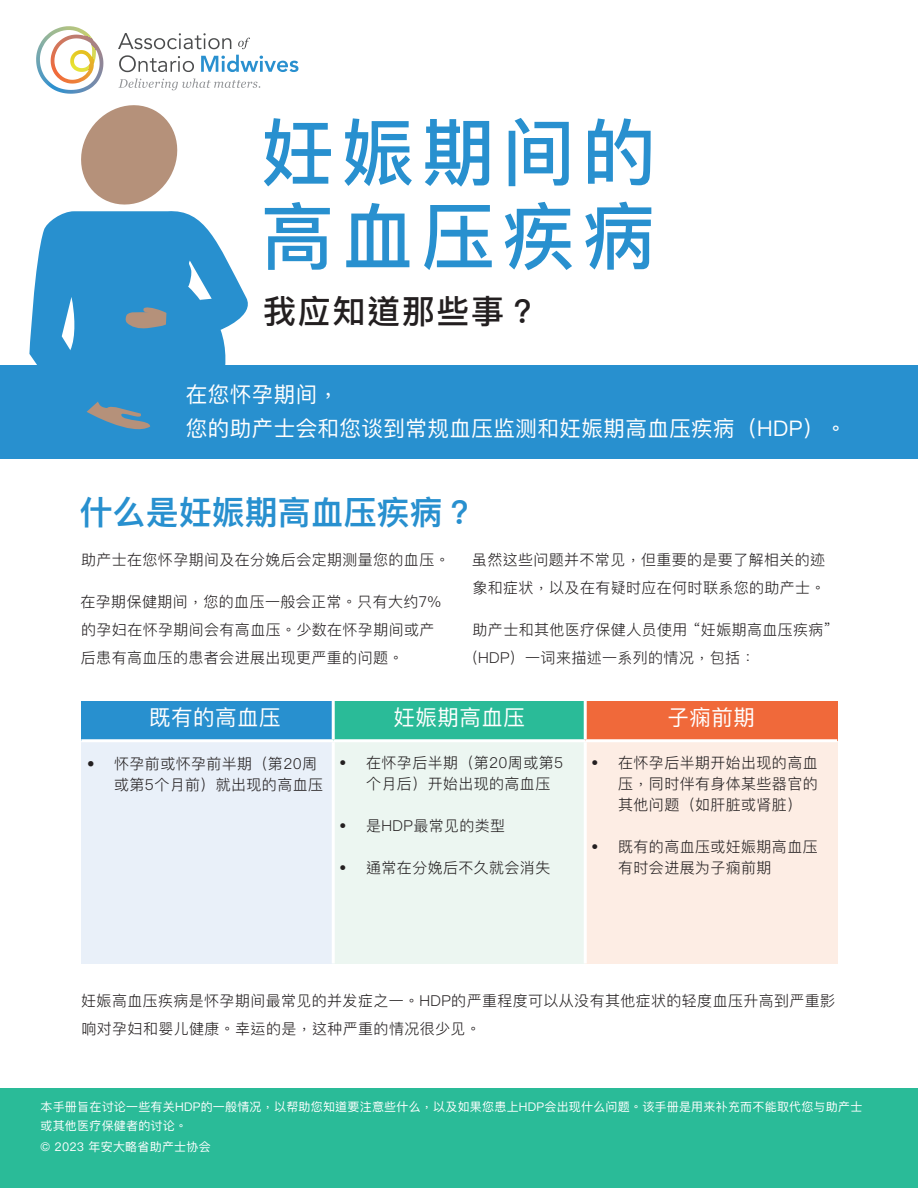
<style>
.page{position:relative;width:918px;height:1188px;background:#fff}
.page>*{position:absolute;margin:0;border:0;box-sizing:border-box;transform-origin:0 0}
.t1{font:500 73.2px "Ping Fang TC";letter-spacing:.1em;color:#2890cf}
.Level_1_heading{font:600 33px "Ping Fang HK";color:#2890cf}
.t2{font:500 33px "Ping Fang HK";letter-spacing:.05em;color:#231f20}
.t3{font:21.6px/33.3px "Ping Fang HK";letter-spacing:.02em;color:#fff}
.Body_text{font:300 15px/21px "Ping Fang HK";letter-spacing:.025em;color:#231f20}
.Table_bullets{font:300 15px/21px "Ping Fang HK";letter-spacing:.025em;color:#231f20}
.t4{font:12px "Ping Fang HK";letter-spacing:.02em;color:#fff}
.s1{font-family:"Avenir"}
</style>
<div class="page">
<div style="left:81px;top:701px;width:252px;height:40px;background:#2890cf"></div>
<div style="left:333px;top:701px;width:252px;height:40px;background:#2abb98"></div>
<div style="left:585px;top:701px;width:252px;height:40px;background:#f0693a"></div>
<div style="left:81px;top:741px;width:252px;height:223px;background:#e9f0f9"></div>
<div style="left:333px;top:741px;width:252px;height:223px;background:#ecf6f1"></div>
<div style="left:585px;top:741px;width:252px;height:223px;background:#fdede4"></div>
<hr style="left:332px;top:701px;width:3px;height:38px;background:#fff">
<hr style="left:584px;top:701px;width:3px;height:38px;background:#fff">
<hr style="left:81px;top:739px;width:252px;height:3px;background:#fff">
<hr style="left:333px;top:739px;width:252px;height:3px;background:#fff">
<hr style="left:332px;top:742px;width:3px;height:222px;background:#fff">
<hr style="left:585px;top:739px;width:252px;height:3px;background:#fff">
<hr style="left:584px;top:742px;width:3px;height:222px;background:#fff">
<div style="left:0;top:365px;width:918px;height:93px;background:#2890cf"></div>
<svg style="left:29px;top:212px;width:219px;height:218px;fill:#2890cf"></svg>
<svg style="left:36px;top:26px;width:262px;height:186px"></svg>
<svg style="left:124px;top:296px;width:74px;height:39px;background:#4790bc"></svg>
<div style="left:0;top:1089px;width:918px;height:99px;background:#2abb98"></div>
<p class="t1" style="left:261px;top:107px;width:397px">妊娠期间的</p>
<p class="t1" style="left:261px;top:191px;width:397px">高血压疾病</p>
<p class="t2" style="left:263px;top:291px;width:277px">我应知道那些事？</p>
<p class="t3" style="left:186px;top:378px;width:662px">在您怀孕期间，<br>您的助产士会和您谈到常规血压监测和妊娠期高血压疾病（HDP）。</p>
<p class="Level_1_heading" style="left:80px;top:492px;width:398px">什么是妊娠期高血压疾病？</p>
<p class="Body_text" style="left:81px;top:549px;width:370px">助产士在您怀孕期间及在分娩后会定期测量您的血压。</p>
<p class="Body_text" style="left:81px;top:591px;width:363px">在孕期保健期间，您的血压一般会正常。只有大约7%</p>
<p class="Body_text" style="left:81px;top:615px;width:355px;line-height:28px">的孕妇在怀孕期间会有高血压。少数在怀孕期间或产后患有高血压的患者会进展出现更严重的问题。</p>
<p class="Body_text" style="left:472px;top:545px;width:355px;line-height:28px">虽然这些问题并不常见，但重要的是要了解相关的迹象和症状，以及在有疑时应在何时联系您的助产士。</p>
<p class="Body_text" style="left:473px;top:619px;width:360px">助产士和其他医疗保健人员使用 “妊娠期高血压疾病”</p>
<p class="Body_text" style="left:463px;top:647px;width:294px">（HDP）一词来描述一系列的情况，包括：</p>
<p class="t3" style="left:149px;top:700px;width:133px">既有的高血压</p>
<p class="t3" style="left:394px;top:700px;width:133px">妊娠期高血压</p>
<p class="t3" style="left:667px;top:700px;width:89px">子痫前期</p>
<p class="Table_bullets" style="left:114px;top:753px;width:210px;text-indent:-27px"><span class="s1">•</span> 怀孕前或怀孕前半期（第20周或第5个月前）就出现的高血压</p>
<p class="Body_text" style="left:366px;top:752px;width:198px;text-indent:-27px">• 在怀孕后半期（第20周或第5个月后）开始出现的高血压</p>
<p class="Body_text" style="left:339px;top:815px;width:168px">• 是HDP最常见的类型</p>
<p class="Body_text" style="left:339px;top:857px;width:213px">• 通常在分娩后不久就会消失</p>
<p class="Body_text" style="left:618px;top:752px;width:201px;text-align:justify;text-indent:-27px">• 在怀孕后半期开始出现的高血压，同时伴有身体某些器官的其他问题（如肝脏或肾脏）</p>
<p class="Body_text" style="left:618px;top:836px;width:201px;text-indent:-27px">• 既有的高血压或妊娠期高血压有时会进展为子痫前期</p>
<p class="Body_text" style="left:81px;top:986px;width:756px;line-height:28px">妊娠高血压疾病是怀孕期间最常见的并发症之一。HDP的严重程度可以从没有其他症状的轻度血压升高到严重影响对孕妇和婴儿健康。幸运的是，这种严重的情况很少见。</p>
<p class="t4" style="left:40px;top:1099px;width:823px">本手册旨在讨论一些有关HDP的一般情况，以帮助您知道要注意些什么，以及如果您患上HDP会出现什么问题。该手册是用来补充而不能取代您与助产士</p>
<p class="t4" style="left:40px;top:1119px;width:148px">或其他医疗保健者的讨论。</p>
<p class="t4" style="left:40px;top:1140px;width:172px">© 2023 年安大略省助产士协会</p>
</div>
